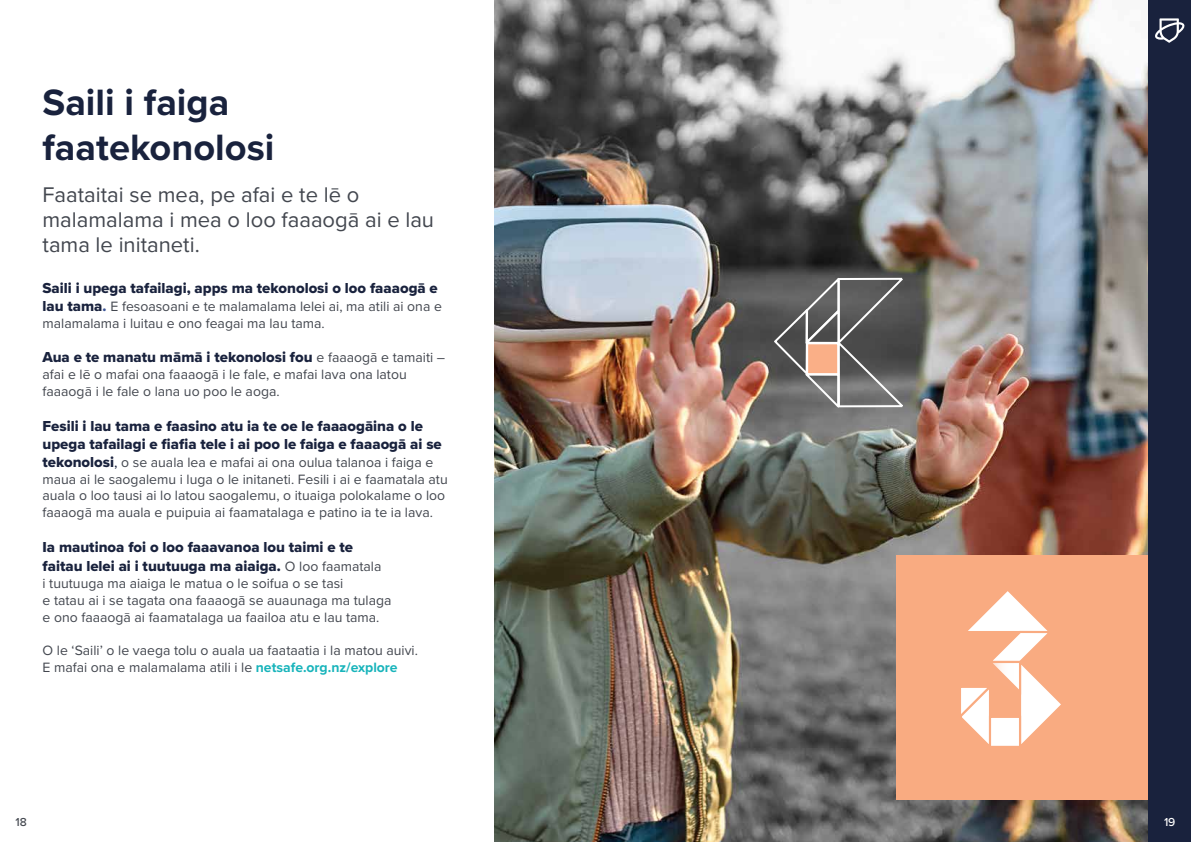
<style>
.page{position:relative;width:1191px;height:842px;background:#fff}
.page>*{position:absolute;margin:0;border:0;box-sizing:border-box;transform-origin:0 0}
.t1{font:700 38px/45px "Proxima Nova";color:#19223d}
.t2{font:22px/25px "Proxima Nova";color:#43474f}
.t3{font:15px/18px "Proxima Nova Extrabld";color:#19223d}
.t4{font:14px/16.8px "Proxima Nova";color:#43474f}
.t5{font:500 12px "Proxima Nova";color:#43474f}
.t6{font:500 12px "Proxima Nova";color:#fff}
.s1{font-family:"Proxima Nova Extrabld";font-size:15px;color:#19223d}
.s2{font-family:"Proxima Nova Extrabld";font-size:15px;color:#3b5496}
.s3{font-family:"Proxima Nova";font-size:14px;color:#43474f}
.s4{font-size:15px;color:#19223d}
.s5{font-weight:700;color:#18b4bb}
</style>
<div class="page">
<img style="left:494px;top:0;width:654px;height:842px">
<div style="left:896px;top:555px;width:252px;height:244px;background:#f9ab81"></div>
<svg style="left:961px;top:591px;width:100px;height:153px"></svg>
<div style="left:989px;top:716px;width:32px;height:32px;background:#fff;border:2px solid #f9ab81"></div>
<svg style="left:773px;top:274px;width:132px;height:135px;background:#716e6c"></svg>
<div style="left:1148px;top:0;width:43px;height:842px;background:#19223d"></div>
<svg style="left:1155px;top:18px;width:30px;height:25px"></svg>
<h1 class="t1" style="left:43px;top:81px;width:233px">Saili i faiga faatekonolosi</h1>
<h2 class="t2" style="left:43px;top:183px;width:393px">Faataitai se mea, pe afai e te lē o malamalama i mea o loo faaaogā ai e lau tama le initaneti.</h2>
<p class="t3" style="left:43px;top:279px;width:397px">Saili i upega tafailagi, apps ma tekonolosi o loo faaaogā e</p>
<p class="t4" style="left:43px;top:298px;width:401px"><span class="s1">lau tama</span><span class="s2">.</span> E fesoasoani e te malamalama lelei ai, ma atili ai ona e malamalama i luitau e ono feagai ma lau tama.</p>
<p class="t3" style="left:43px;top:349px;width:404px">Aua e te manatu māmā i tekonolosi fou <span class="s3">e faaaogā e tamaiti –</span></p>
<p class="t4" style="left:43px;top:366px;width:366px">afai e lē o mafai ona faaaogā i le fale, e mafai lava ona latou faaaogā i le fale o lana uo poo le aoga.</p>
<p class="t3" style="left:43px;top:417px;width:401px">Fesili i lau tama e faasino atu ia te oe le faaaogāina o le upega tafailagi e fiafia tele i ai poo le faiga e faaaogā ai se</p>
<p class="t4" style="left:43px;top:454px;width:407px"><span class="s1">tekonolosi</span><span class="s4">,</span> o se auala lea e mafai ai ona oulua talanoa i faiga e maua ai le saogalemu i luga o le initaneti. Fesili i ai e faamatala atu auala o loo tausi ai lo latou saogalemu, o ituaiga polokalame o loo faaaogā ma auala e puipuia ai faamatalaga e patino ia te ia lava.</p>
<p class="t3" style="left:43px;top:538px;width:340px;line-height:19.2px">Ia mautinoa foi o loo faaavanoa lou taimi e te faitau lelei ai i tuutuuga ma aiaiga. <span class="s3">O loo faamatala</span></p>
<p class="t4" style="left:43px;top:575px;width:350px">i tuutuuga ma aiaiga le matua o le soifua o se tasi<br>e tatau ai i se tagata ona faaaogā se auaunaga ma tulaga e ono faaaogā ai faamatalaga ua faailoa atu e lau tama.</p>
<p class="t4" style="left:43px;top:642px;width:377px">O le ‘Saili’ o le vaega tolu o auala ua faataatia i la matou auivi.<br>E mafai ona e malamalama atili i le <span class="s5">netsafe.org.nz/explore</span></p>
<p class="t5" style="left:16px;top:814px;width:13px">18</p>
<p class="t6" style="left:1164px;top:814px;width:13px">19</p>
</div>
